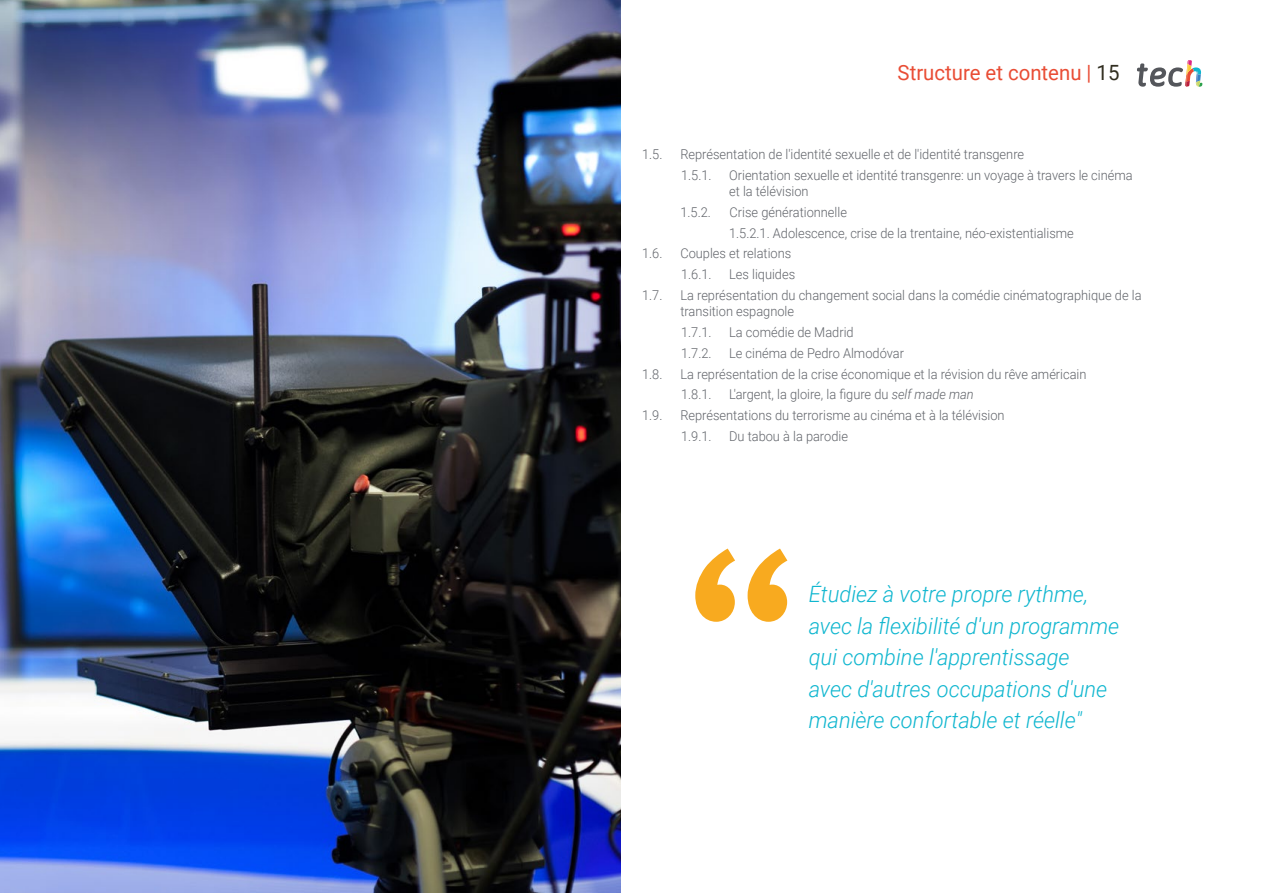
<style>
.page{position:relative;width:1263px;height:893px;background:#fff}
.page>*{position:absolute;margin:0;border:0;box-sizing:border-box;transform-origin:0 0}
.t1{font:italic 300 22.5px/31.5px "Roboto";color:#0fb6cf}
.t2{font:21px "Roboto";color:#e94d35}
.t3{font:300 13.5px/20.7px "Roboto";color:#61646a;scale:.95 1}
.s1{color:#312e20}
.s2{font-style:italic}
</style>
<div class="page">
<img style="left:0;top:0;width:621px;height:893px">
<svg style="left:1137px;top:60px;width:65px;height:27px"></svg>
<svg style="left:695px;top:549px;width:92px;height:73px"></svg>
<h2 class="t2" style="left:898px;top:57px;width:223px">Structure et contenu | <span class="s1">15</span></h2>
<p class="t3" style="left:642px;top:143px;width:23px">1.5.</p>
<p class="t3" style="left:680px;top:143px;width:363px">Représentation de l'identité sexuelle et de l'identité transgenre<br>1.5.1.</p>
<p class="t3" style="left:729px;top:166px;width:426px;line-height:16.5px">Orientation sexuelle et identité transgenre: un voyage à travers le cinéma et la télévision</p>
<p class="t3" style="left:680px;top:201px;width:34px">1.5.2.</p>
<p class="t3" style="left:729px;top:201px;width:364px">Crise générationnelle<br>1.5.2.1. Adolescence, crise de la trentaine, néo-existentialisme</p>
<p class="t3" style="left:642px;top:243px;width:23px">1.6.</p>
<p class="t3" style="left:680px;top:243px;width:118px">Couples et relations<br>1.6.1.</p>
<p class="t3" style="left:729px;top:263px;width:71px">Les liquides</p>
<p class="t3" style="left:642px;top:284px;width:23px">1.7.</p>
<p class="t3" style="left:680px;top:286px;width:487px;line-height:16.5px">La représentation du changement social dans la comédie cinématographique de la transition espagnole</p>
<p class="t3" style="left:681px;top:321px;width:34px">1.7.1.</p>
<p class="t3" style="left:729px;top:321px;width:133px">La comédie de Madrid</p>
<p class="t3" style="left:681px;top:342px;width:34px">1.7.2.</p>
<p class="t3" style="left:729px;top:342px;width:186px">Le cinéma de Pedro Almodóvar</p>
<p class="t3" style="left:642px;top:363px;width:23px">1.8.</p>
<p class="t3" style="left:680px;top:363px;width:429px">La représentation de la crise économique et la révision du rêve américain<br>1.8.1.</p>
<p class="t3" style="left:729px;top:384px;width:259px">L'argent, la gloire, la figure du <span class="s2">self made man</span></p>
<p class="t3" style="left:642px;top:404px;width:23px">1.9.</p>
<p class="t3" style="left:680px;top:404px;width:343px">Représentations du terrorisme au cinéma et à la télévision<br>1.9.1.</p>
<p class="t3" style="left:729px;top:425px;width:127px">Du tabou à la parodie</p>
<h1 class="t1" style="left:809px;top:577px;width:312px">Étudiez à votre propre rythme, avec la flexibilité d'un programme qui combine l'apprentissage<br>avec d'autres occupations d'une manière confortable et réelle"</h1>
</div>
